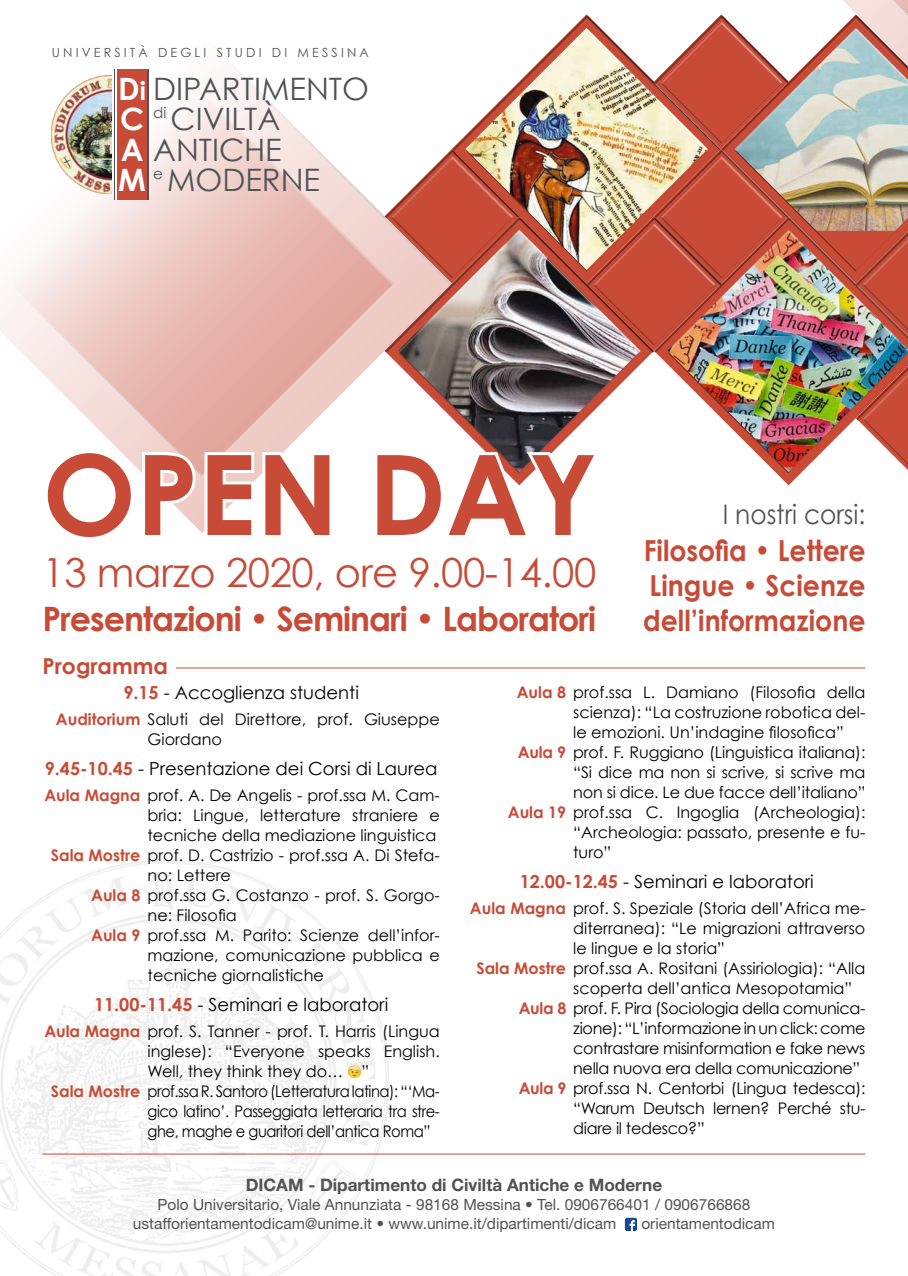
<style>
.page{position:relative;width:908px;height:1276px;background:#fff}
.page>*{position:absolute;margin:0;border:0;box-sizing:border-box;transform-origin:0 0}
.t1{font:700 111.2px "Century Gothic";color:#c74b37}
.t2{font:40.1px "Century Gothic";letter-spacing:-.01em;color:#c74b37}
.t3{font:700 33.6px "Century Gothic";letter-spacing:-.03em;color:#c74b37}
.t4{font:30.9px/30.6px "Century Gothic";color:#525256}
.t5{font:700 29px/35px "Century Gothic";color:#c74b37;text-align:justify;scale:.92 1}
.t6{font:27px "Century Gothic";color:#525256;scale:.92 1}
.t7{font:700 22px "Century Gothic";color:#c74b37}
.t8{font:18px "Century Gothic";color:#000}
.t9{font:700 17.2px "Helvetica Neue";color:#525256}
.t10{font:16px/20px "Century Gothic";color:#000}
.t11{font:16px "Century Gothic";letter-spacing:-.02em;color:#000}
.t12{font:16px "Century Gothic";letter-spacing:-.03em;color:#000;scale:.92 1}
.t13{font:15.4px/18.9px "Helvetica Neue";color:#525256}
.t14{font:12.6px "Century Gothic";letter-spacing:.25em;color:#525256}
.s1{font-weight:700;font-size:30.8px;color:#fff}
.s2{font-weight:700;font-size:25.5px;color:#fff}
.s3{font-weight:700;color:#c74b37}
</style>
<div class="page">
<svg style="left:9px;top:91px;width:374px;height:356px"></svg>
<div style="left:118px;top:69px;width:31px;height:131px;background:#c74b37"></div>
<hr style="left:147px;top:69px;width:2px;height:131px;background:#525256">
<img style="left:52px;top:75px;width:59px;height:118px">
<hr style="left:114px;top:69px;width:1px;height:131px;background:#525256">
<img style="left:463px;top:27px;width:121px;height:188px">
<img style="left:665px;top:352px;width:242px;height:121px">
<svg style="left:386px;top:147px;width:134px;height:68px"></svg>
<img style="left:584px;top:0;width:323px;height:352px">
<img style="left:854px;top:364px;width:53px;height:108px">
<img style="left:383px;top:215px;width:272px;height:149px">
<svg style="left:396px;top:229px;width:244px;height:219px"></svg>
<svg style="left:624px;top:1217px;width:12px;height:14px"></svg>
<svg style="left:116px;top:447px;width:172px;height:86px"></svg>
<svg style="left:482px;top:448px;width:75px;height:38px"></svg>
<img style="left:347px;top:1065px;width:14px;height:13px">
<hr style="left:43px;top:1153px;width:822px;height:1px;background:#c74b37">
<hr style="left:176px;top:667px;width:689px;height:1px;background:#c74b37">
<p class="t14" style="left:52px;top:45px;width:318px">UNIVERSITÀ DEGLI STUDI DI MESSINA</p>
<h3 class="t4" style="left:118px;top:73px;width:252px"><span class="s1">D</span><span class="s2">i</span> DIPARTIMENTO<br><span class="s1">C</span> <sup>di</sup> CIVILTÀ<br><span class="s1">A</span> ANTICHE<br><span class="s1">M</span> <sup>e</sup> MODERNE</h3>
<h1 class="t1" style="left:43px;top:425px;width:556px">OPEN DAY</h1>
<h2 class="t2" style="left:43px;top:548px;width:555px">13 marzo 2020, ore 9.00-14.00</h2>
<h3 class="t3" style="left:43px;top:597px;width:555px">Presentazioni • Seminari • Laboratori</h3>
<h3 class="t7" style="left:43px;top:652px;width:127px">Programma</h3>
<h3 class="t6" style="left:722px;top:497px;width:157px">I nostri corsi:</h3>
<h3 class="t5" style="left:643px;top:532px;width:243px">Filosofia • Lettere Lingue • Scienze dell’informazione</h3>
<p class="t8" style="left:123px;top:681px;width:237px"><span class="s3">9.15</span> - Accoglienza studenti</p>
<p class="t10" style="left:147px;top:709px;width:293px;text-indent:-92px"><span class="s3">Auditorium</span> Saluti del Direttore, prof. Giuseppe<br>Giordano</p>
<p class="t8" style="left:45px;top:757px;width:394px"><span class="s3">9.45-10.45</span> - Presentazione dei Corsi di Laurea</p>
<p class="t10" style="left:44px;top:785px;width:397px"><span class="s3">Aula Magna</span> prof. A. De Angelis - prof.ssa M. Cam-</p>
<p class="t10" style="left:147px;top:805px;width:293px">bria: Lingue, letterature straniere e</p>
<p class="t10" style="left:147px;top:825px;width:290px">tecniche della mediazione linguistica</p>
<p class="t10" style="left:51px;top:845px;width:390px"><span class="s3">Sala Mostre</span> prof. D. Castrizio - prof.ssa A. Di Stefa-</p>
<p class="t10" style="left:147px;top:865px;width:85px">no: Lettere</p>
<p class="t10" style="left:91px;top:885px;width:350px"><span class="s3">Aula 8</span> prof.ssa G. Costanzo - prof. S. Gorgo-</p>
<p class="t10" style="left:147px;top:905px;width:91px">ne: Filosofia</p>
<p class="t10" style="left:91px;top:925px;width:350px"><span class="s3">Aula 9</span> prof.ssa M. Parito: Scienze dell’infor-</p>
<p class="t10" style="left:147px;top:945px;width:293px">mazione, comunicazione pubblica e</p>
<p class="t10" style="left:147px;top:965px;width:178px">tecniche giornalistiche</p>
<p class="t8" style="left:94px;top:993px;width:295px"><span class="s3">11.00-11.45</span> - Seminari e laboratori</p>
<p class="t10" style="left:44px;top:1021px;width:397px"><span class="s3">Aula Magna</span> prof. S. Tanner - prof. T. Harris (Lingua</p>
<p class="t10" style="left:147px;top:1041px;width:293px">inglese): “Everyone speaks English.</p>
<p class="t10" style="left:147px;top:1061px;width:223px">Well, they think they do… ”</p>
<p class="t12" style="left:51px;top:1081px;width:424px"><span class="s3">Sala Mostre</span> prof.ssa R. Santoro (Letteratura latina): “‘Ma-</p>
<p class="t12" style="left:147px;top:1101px;width:319px">gico latino’. Passeggiata letteraria tra stre-</p>
<p class="t12" style="left:147px;top:1121px;width:309px">ghe, maghe e guaritori dell’antica Roma”</p>
<p class="t10" style="left:516px;top:681px;width:350px"><span class="s3">Aula 8</span> prof.ssa L. Damiano (Filosofia della</p>
<p class="t10" style="left:573px;top:701px;width:293px">scienza): “La costruzione robotica del-</p>
<p class="t10" style="left:573px;top:721px;width:272px">le emozioni. Un’indagine filosofica”</p>
<p class="t10" style="left:517px;top:741px;width:349px"><span class="s3">Aula 9</span> prof. F. Ruggiano (Linguistica italiana):</p>
<p class="t10" style="left:573px;top:761px;width:293px">“Si dice ma non si scrive, si scrive ma</p>
<p class="t10" style="left:573px;top:781px;width:293px">non si dice. Le due facce dell’italiano”</p>
<p class="t10" style="left:507px;top:801px;width:359px"><span class="s3">Aula 19</span> prof.ssa C. Ingoglia (Archeologia):</p>
<p class="t10" style="left:573px;top:821px;width:293px">“Archeologia: passato, presente e fu-</p>
<p class="t10" style="left:573px;top:841px;width:40px">turo”</p>
<p class="t8" style="left:519px;top:870px;width:295px"><span class="s3">12.00-12.45</span> - Seminari e laboratori</p>
<p class="t10" style="left:470px;top:897px;width:397px"><span class="s3">Aula Magna</span> prof. S. Speziale (Storia dell’Africa me-</p>
<p class="t10" style="left:573px;top:917px;width:293px">diterranea): “Le migrazioni attraverso</p>
<p class="t10" style="left:573px;top:937px;width:153px">le lingue e la storia”</p>
<p class="t10" style="left:476px;top:957px;width:390px"><span class="s3">Sala Mostre</span> prof.ssa A. Rositani (Assiriologia): “Alla</p>
<p class="t10" style="left:573px;top:977px;width:280px">scoperta dell’antica Mesopotamia”</p>
<p class="t11" style="left:518px;top:998px;width:348px"><span class="s3">Aula 8</span> prof. F. Pira (Sociologia della comunica-</p>
<p class="t11" style="left:573px;top:1018px;width:294px">zione): “L’informazione in un click: come</p>
<p class="t11" style="left:573px;top:1038px;width:293px">contrastare misinformation e fake news</p>
<p class="t11" style="left:573px;top:1058px;width:288px">nella nuova era della comunicazione”</p>
<p class="t11" style="left:518px;top:1078px;width:348px"><span class="s3">Aula 9</span> prof.ssa N. Centorbi (Lingua tedesca):</p>
<p class="t11" style="left:573px;top:1098px;width:294px">“Warum Deutsch lernen? Perché stu-</p>
<p class="t11" style="left:573px;top:1118px;width:133px">diare il tedesco?”</p>
<p class="t9" style="left:245px;top:1174px;width:418px">DICAM - Dipartimento di Civiltà Antiche e Moderne</p>
<p class="t13" style="left:133px;top:1194px;width:618px;text-indent:25px">Polo Universitario, Viale Annunziata - 98168 Messina • Tel. 0906766401 / 0906766868 ustafforientamentodicam@unime.it • www.unime.it/dipartimenti/dicam</p>
<p class="t13" style="left:641px;top:1213px;width:135px">orientamentodicam</p>
</div>
